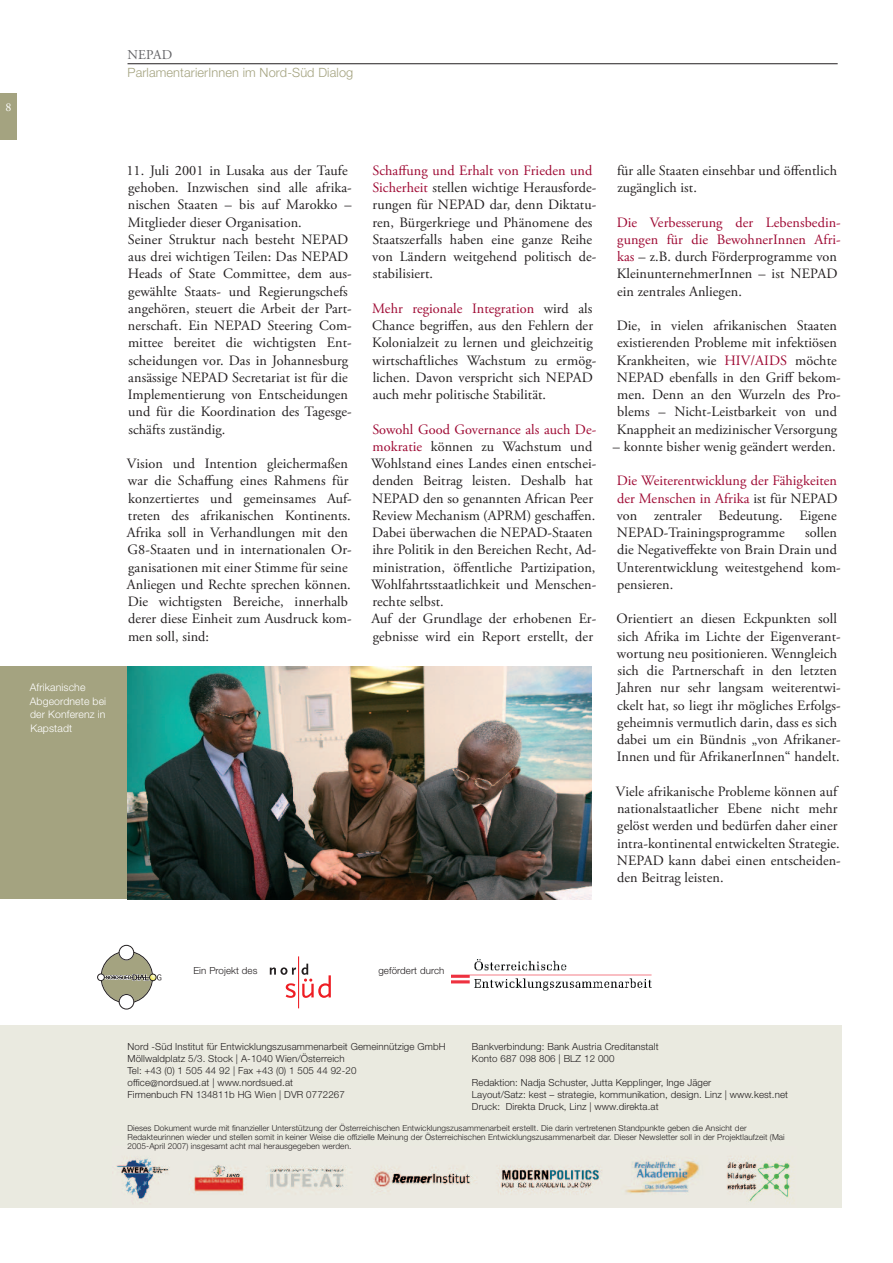
<style>
.page{position:relative;width:893px;height:1263px;background:#fff}
.page>*{position:absolute;margin:0;border:0;box-sizing:border-box;transform-origin:0 0}
.t1{font:14.25px/17.2px "Adobe Garamond Pro";letter-spacing:.005em;color:#231f20}
.t2{font:13.5px "Adobe Garamond Pro";letter-spacing:.01em;color:#636366}
.t3{font:300 12.75px "Helvetica Neue LT Std";letter-spacing:.01em;color:#a4a380}
.t4{font:12px "Adobe Garamond Pro";color:#fff}
.t5{font:300 10.5px/13.5px "Helvetica Neue LT Std";letter-spacing:.01em;color:#fff}
.t6{font:300 9.75px/12px "Helvetica Neue LT Std";letter-spacing:.01em;color:#231f20}
.t7{font:300 8.25px/9px "Helvetica Neue LT Std";letter-spacing:.01em;color:#231f20}
.s1{color:#9e0832}
</style>
<div class="page">
<div style="left:0;top:94px;width:17px;height:46px;background:#a4a380"></div>
<hr style="left:128px;top:63px;width:710px;height:1px;background:#231f20">
<div style="left:0;top:666px;width:128px;height:233px;background:#a4a380"></div>
<div style="left:0;top:1025px;width:842px;height:183px;background:#eaeae0"></div>
<img style="left:116px;top:1156px;width:675px;height:46px">
<img style="left:452px;top:959px;width:199px;height:31px">
<div style="left:101px;top:951px;width:52px;height:52px;background:#a4a380;border-radius:50%"></div>
<div style="left:119px;top:945px;width:15px;height:15px;background:#fff;border-radius:50%"></div>
<div style="left:119px;top:945px;width:15px;height:15px;border:1px solid #231f20;border-radius:50%"></div>
<div style="left:119px;top:994px;width:15px;height:15px;background:#fff;border:1px solid #231f20;border-radius:50%"></div>
<div style="left:97px;top:974px;width:8px;height:7px;border:1px solid #231f20;border-radius:50%"></div>
<svg style="left:101px;top:973px;width:61px;height:8px"></svg>
<svg style="left:270px;top:964px;width:61px;height:34px"></svg>
<hr style="left:298px;top:956px;width:1px;height:52px;background:#ee1d23">
<img style="left:128px;top:666px;width:464px;height:233px">
<p class="t4" style="left:6px;top:102px;width:7px">8</p>
<p class="t2" style="left:128px;top:50px;width:46px">NEPAD</p>
<p class="t3" style="left:128px;top:68px;width:227px">ParlamentarierInnen im Nord-Süd Dialog</p>
<p class="t5" style="left:30px;top:682px;width:78px">Afrikanische<br>Abgeordnete bei der Konferenz in<br>Kapstadt</p>
<p class="t1" style="left:126px;top:163px;width:227px">11. Juli 2001 in Lusaka aus der Taufe gehoben. Inzwischen sind alle afrika&shy;nischen Staaten – bis auf Marokko – Mitglieder dieser Organisation.<br>Seiner Struktur nach besteht NEPAD aus drei wichtigen Teilen: Das NEPAD Heads of State Committee, dem aus&shy;gewählte Staats- und Regierungschefs angehören, steuert die Arbeit der Part&shy;nerschaft. Ein NEPAD Steering Com&shy;mittee bereitet die wichtigsten Ent&shy;scheidungen vor. Das in Johannesburg ansässige NEPAD Secretariat ist für die Implementierung von Entscheidungen und für die Koordination des Tagesge&shy;schäfts zuständig.</p>
<p class="t1" style="left:127px;top:456px;width:226px">Vision und Intention gleichermaßen war die Schaffung eines Rahmens für konzertiertes und gemeinsames Auf&shy;treten des afrikanischen Kontinents.<br>Afrika soll in Verhandlungen mit den G8-Staaten und in internationalen Or&shy;ganisationen mit einer Stimme für seine Anliegen und Rechte sprechen können.<br>Die wichtigsten Bereiche, innerhalb derer diese Einheit zum Ausdruck kom&shy;men soll, sind:</p>
<p class="t1" style="left:372px;top:163px;width:226px"><span class="s1">Schaffung und Erhalt von Frieden und Sicherheit</span> stellen wichtige Herausforde&shy;rungen für NEPAD dar, denn Diktatu&shy;ren, Bürgerkriege und Phänomene des Staatszerfalls haben eine ganze Reihe von Ländern weitgehend politisch de&shy;stabilisiert.</p>
<p class="t1" style="left:372px;top:301px;width:226px"><span class="s1">Mehr regionale Integration</span> wird als Chance begriffen, aus den Fehlern der Kolonialzeit zu lernen und gleichzeitig wirtschaftliches Wachstum zu ermög&shy;lichen. Davon verspricht sich NEPAD auch mehr politische Stabilität.</p>
<p class="t1" style="left:371px;top:422px;width:227px"><span class="s1">Sowohl Good Governance als auch De&shy;mokratie</span> können zu Wachstum und Wohlstand eines Landes einen entschei&shy;denden Beitrag leisten. Deshalb hat NEPAD den so genannten African Peer Review Mechanism (APRM) geschaffen.<br>Dabei überwachen die NEPAD-Staaten ihre Politik in den Bereichen Recht, Ad&shy;ministration, öffentliche Partizipation, Wohlfahrtsstaatlichkeit und Menschen&shy;rechte selbst.<br>Auf der Grundlage der erhobenen Er&shy;gebnisse wird ein Report erstellt, der</p>
<p class="t1" style="left:617px;top:163px;width:221px">für alle Staaten einsehbar und öffentlich zugänglich ist.</p>
<p class="t1" style="left:617px;top:215px;width:226px"><span class="s1">Die Verbesserung der Lebensbedin&shy;gungen für die BewohnerInnen Afri&shy;kas</span> – z.B. durch Förderprogramme von KleinunternehmerInnen – ist NEPAD ein zentrales Anliegen.</p>
<p class="t1" style="left:617px;top:318px;width:226px">Die, in vielen afrikanischen Staaten existierenden Probleme mit infektiösen Krankheiten, wie <span class="s1">HIV/AIDS</span> möchte NEPAD ebenfalls in den Griff bekom&shy;men. Denn an den Wurzeln des Pro&shy;blems – Nicht-Leistbarkeit von und Knappheit an medizinischer Versorgung</p>
<p class="t1" style="left:613px;top:439px;width:224px">– konnte bisher wenig geändert werden.</p>
<p class="t1" style="left:617px;top:473px;width:222px;text-align:justify"><span class="s1">Die Weiterentwicklung der Fähigkeiten der Menschen in Afrika</span> ist für NEPAD von zentraler Bedeutung. Eigene NEPAD-Trainingsprogramme</p>
<p class="t1" style="left:617px;top:525px;width:226px;text-indent:188px">sollen die Negativeffekte von Brain Drain und<br>Unterentwicklung weitestgehend kom&shy;pensieren.</p>
<p class="t1" style="left:616px;top:611px;width:226px">Orientiert an diesen Eckpunkten soll sich Afrika im Lichte der Eigenverant&shy;wortung neu positionieren. Wenngleich sich die Partnerschaft in den letzten Jahren nur sehr langsam weiterentwi&shy;ckelt hat, so liegt ihr mögliches Erfolgs&shy;geheimnis vermutlich darin, dass es sich dabei um ein Bündnis „von Afrikaner-Innen und für AfrikanerInnen“ handelt.</p>
<p class="t1" style="left:616px;top:784px;width:226px">Viele afrikanische Probleme können auf nationalstaatlicher Ebene nicht mehr gelöst werden und bedürfen daher einer intra-kontinental entwickelten Strategie.<br>NEPAD kann dabei einen entscheiden&shy;den Beitrag leisten.</p>
<p class="t6" style="left:193px;top:965px;width:66px">Ein Projekt des</p>
<p class="t6" style="left:378px;top:965px;width:68px">gefördert durch</p>
<p class="t6" style="left:128px;top:1041px;width:320px">Nord -Süd Institut für Entwicklungszusammenarbeit Gemeinnützige GmbH Möllwaldplatz 5/3. Stock | A-1040 Wien/Österreich<br>Tel: +43 (0) 1 505 44 92 | Fax +43 (0) 1 505 44 92-20<br>office@nordsued.at | www.nordsued.at<br>Firmenbuch FN 134811b HG Wien | DVR 0772267</p>
<p class="t6" style="left:472px;top:1041px;width:188px">Bankverbindung: Bank Austria Creditanstalt<br>Konto 687 098 806 | BLZ 12 000</p>
<p class="t6" style="left:472px;top:1077px;width:318px">Redaktion: Nadja Schuster, Jutta Kepplinger, Inge Jäger<br>Layout/Satz: kest – strategie, kommunikation, design. Linz | www.kest.net<br>Druck: Direkta Druck, Linz | www.direkta.at</p>
<p class="t7" style="left:128px;top:1124px;width:659px">Dieses Dokument wurde mit finanzieller Unterstützung der Österreichischen Entwicklungszusammenarbeit erstellt. Die darin vertretenen Standpunkte geben die Ansicht der<br>Redakteurinnen wieder und stellen somit in keiner Weise die offizielle Meinung der Österreichischen Entwicklungszusammenarbeit dar. Dieser Newsletter soll in der Projektlaufzeit (Mai<br>2005-April 2007) insgesamt acht mal herausgegeben werden.</p>
</div>
